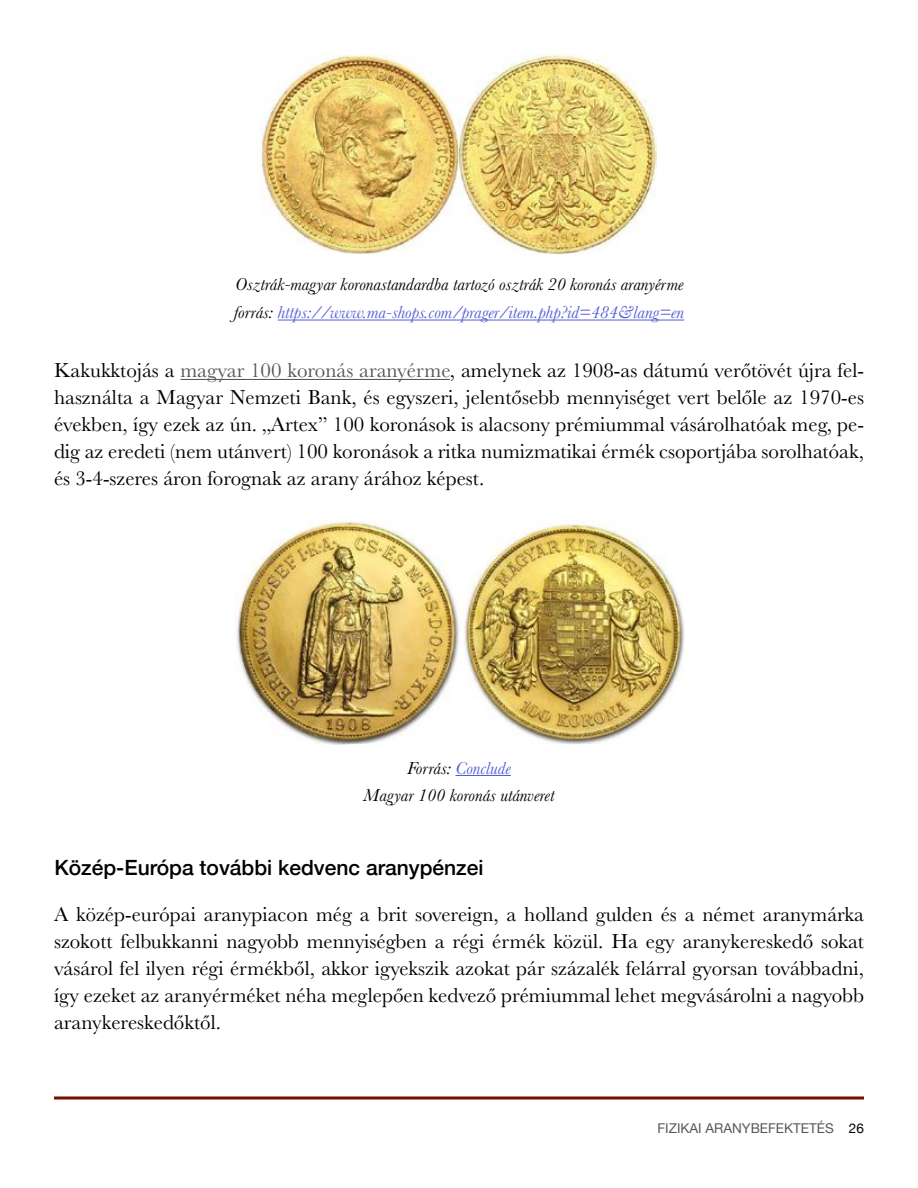
<style>
.page{position:relative;width:918px;height:1188px;background:#fff}
.page>*{position:absolute;margin:0;border:0;box-sizing:border-box;transform-origin:0 0}
.t1{font:21px/27px "Baskerville";color:#000;text-align:justify}
.t2{font:500 21px "Helvetica Neue";color:#000}
.t3{font:italic 18px/28px "Baskerville";color:#000}
.t4{font:italic 18px "Baskerville";color:#4f5cd5}
.t5{font:13.5px "Helvetica Neue";color:#575756}
.s1{color:#4f5cd5}
.s2{color:#575756}
.s3{color:#000}
</style>
<div class="page">
<svg style="left:54px;top:1096px;width:810px;height:4px;background:#984a3f"></svg>
<hr style="left:278px;top:320px;width:406px;height:1px;background:#4f5cd5">
<hr style="left:180px;top:379px;width:270px;height:1px;background:#575756">
<hr style="left:456px;top:775px;width:55px;height:1px;background:#4f5cd5">
<img style="left:260px;top:54px;width:397px;height:201px">
<img style="left:234px;top:520px;width:450px;height:225px">
<p class="t3" style="left:234px;top:270px;width:452px">Osztrák-magyar koronastandardba tartozó osztrák 20 koronás aranyérme forrás: <span class="s1">https://www.ma-shops.com/prager/item.php?id=484&amp;lang=en</span></p>
<p class="t1" style="left:54px;top:357px;width:812px">Kakukktojás a <span class="s2">magyar 100 koronás aranyérme</span>, amelynek az 1908-as dátumú verőtövét újra fel&shy;használta a Magyar Nemzeti Bank, és egyszeri, jelentősebb mennyiséget vert belőle az 1970-es években, így ezek az ún. „Artex” 100 koronások is alacsony prémiummal vásárolhatóak meg, pe&shy;dig az eredeti (nem utánvert) 100 koronások a ritka numizmatikai érmék csoportjába sorolhatóak, és 3-4-szeres áron forognak az arany árához képest.</p>
<p class="t4" style="left:407px;top:756px;width:105px"><span class="s3">Forrás:</span> Conclude</p>
<p class="t3" style="left:364px;top:781px;width:192px">Magyar 100 koronás utánveret</p>
<p class="t2" style="left:54px;top:851px;width:431px">Közép-Európa további kedvenc aranypénzei</p>
<p class="t1" style="left:54px;top:901px;width:812px">A közép-európai aranypiacon még a brit sovereign, a holland gulden és a német aranymárka szokott felbukkanni nagyobb mennyiségben a régi érmék közül. Ha egy aranykereskedő sokat vásárol fel ilyen régi érmékből, akkor igyekszik azokat pár százalék felárral gyorsan továbbadni, így ezeket az aranyérméket néha meglepően kedvező prémiummal lehet megvásárolni a nagyobb aranykereskedőktől.</p>
<p class="t5" style="left:658px;top:1118px;width:208px">FIZIKAI ARANYBEFEKTETÉS <span class="s3">26</span></p>
</div>
